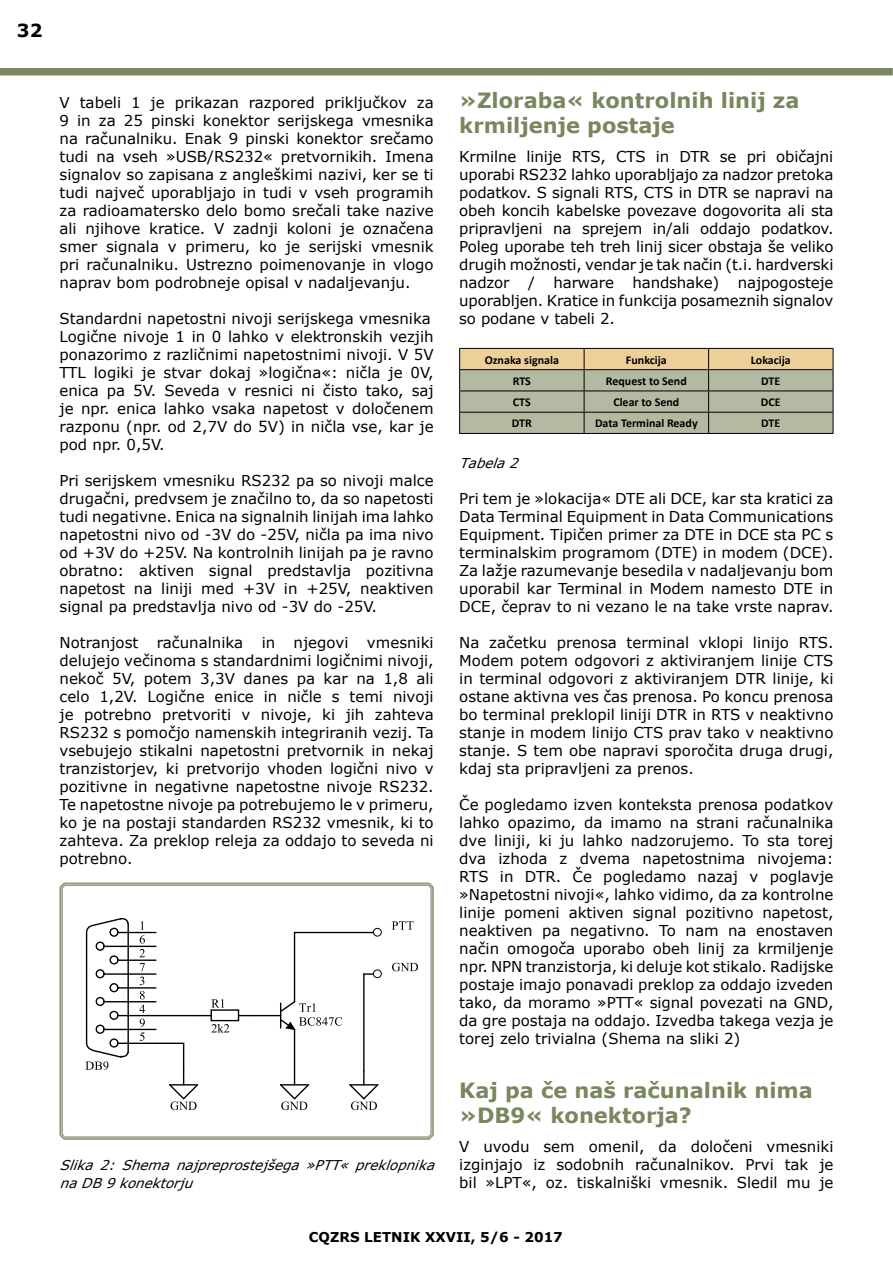
<style>
.page{position:relative;width:893px;height:1263px;background:#fff}
.page>*{position:absolute;margin:0;border:0;box-sizing:border-box;transform-origin:0 0}
.t1{font:700 21px/25.2px "MS Reference Sans Serif";color:#79865e}
.t2{font:700 18px "MS Reference Sans Serif";color:#000}
.t3{font:15px/18px "MS Reference Sans Serif";color:#000;text-align:justify}
.t4{font:italic 13.5px/18px "MS Reference Sans Serif";color:#000}
.t5{font:700 13.5px "MS Reference Sans Serif";color:#000}
.t6{font:700 12px "Calibri";color:#000}
</style>
<div class="page">
<div style="left:0;top:68px;width:893px;height:7px;background:#79865e"></div>
<hr style="left:459px;top:433px;width:125px;height:1px;background:#000">
<hr style="left:584px;top:433px;width:125px;height:1px;background:#000">
<hr style="left:709px;top:433px;width:124px;height:1px;background:#000">
<svg style="left:459px;top:348px;width:375px;height:85px;background:#b6b496"></svg>
<svg style="left:59px;top:882px;width:375px;height:258px;background:#aab09c"></svg>
<svg style="left:62px;top:885px;width:369px;height:252px"></svg>
<p class="t2" style="left:17px;top:19px;width:27px">32</p>
<p class="t3" style="left:60px;top:93px;width:376px">V tabeli 1 je prikazan razpored priključkov za 9 in za 25 pinski konektor serijskega vmesnika na računalniku. Enak 9 pinski konektor srečamo tudi na vseh »USB/RS232« pretvornikih. Imena signalov so zapisana z angleškimi nazivi, ker se ti tudi največ uporabljajo in tudi v vseh programih za radioamatersko delo bomo srečali take nazive ali njihove kratice. V zadnji koloni je označena smer signala v primeru, ko je serijski vmesnik pri računalniku. Ustrezno poimenovanje in vlogo naprav bom podrobneje opisal v nadaljevanju.</p>
<p class="t3" style="left:60px;top:309px;width:376px;text-align:left">Standardni napetostni nivoji serijskega vmesnika Logične nivoje 1 in 0 lahko v elektronskih vezjih ponazorimo z različnimi napetostnimi nivoji. V 5V TTL logiki je stvar dokaj »logična«: ničla je 0V, enica pa 5V. Seveda v resnici ni čisto tako, saj je npr. enica lahko vsaka napetost v določenem razponu (npr. od 2,7V do 5V) in ničla vse, kar je pod npr. 0,5V.</p>
<p class="t3" style="left:60px;top:471px;width:376px">Pri serijskem vmesniku RS232 pa so nivoji malce drugačni, predvsem je značilno to, da so napetosti tudi negativne. Enica na signalnih linijah ima lahko napetostni nivo od -3V do -25V, ničla pa ima nivo od +3V do +25V. Na kontrolnih linijah pa je ravno obratno: aktiven signal predstavlja pozitivna napetost na liniji med +3V in +25V, neaktiven signal pa predstavlja nivo od -3V do -25V.</p>
<p class="t3" style="left:60px;top:633px;width:376px">Notranjost računalnika in njegovi vmesniki delujejo večinoma s standardnimi logičnimi nivoji, nekoč 5V, potem 3,3V danes pa kar na 1,8 ali celo 1,2V. Logične enice in ničle s temi nivoji je potrebno pretvoriti v nivoje, ki jih zahteva RS232 s pomočjo namenskih integriranih vezij. Ta vsebujejo stikalni napetostni pretvornik in nekaj tranzistorjev, ki pretvorijo vhoden logični nivo v pozitivne in negativne napetostne nivoje RS232.<br>Te napetostne nivoje pa potrebujemo le v primeru, ko je na postaji standarden RS232 vmesnik, ki to zahteva. Za preklop releja za oddajo to seveda ni potrebno.</p>
<p class="t4" style="left:60px;top:1156px;width:382px">Slika 2: Shema najpreprostejšega »PTT« preklopnika naDB9konektorju</p>
<h1 class="t1" style="left:459px;top:87px;width:342px">»Zloraba« kontrolnih linij za krmiljenje postaje</h1>
<p class="t3" style="left:459px;top:147px;width:376px">Krmilne linije RTS, CTS in DTR se pri običajni uporabi RS232 lahko uporabljajo za nadzor pretoka podatkov. S signali RTS, CTS in DTR se napravi na obeh koncih kabelske povezave dogovorita ali sta pripravljeni na sprejem in/ali oddajo podatkov.<br>Poleg uporabe teh treh linij sicer obstaja še veliko drugih možnosti, vendar je tak način (t.i. hardverski nadzor / harware handshake) najpogosteje uporabljen. Kratice in funkcija posameznih signalov so podane v tabeli 2.</p>
<p class="t6" style="left:485px;top:352px;width:76px">Oznaka signala</p>
<p class="t6" style="left:626px;top:352px;width:42px">Funkcija</p>
<p class="t6" style="left:751px;top:352px;width:42px">Lokacija</p>
<p class="t6" style="left:513px;top:373px;width:20px">RTS</p>
<p class="t6" style="left:606px;top:373px;width:82px">Request to Send</p>
<p class="t6" style="left:761px;top:373px;width:21px">DTE</p>
<p class="t6" style="left:513px;top:395px;width:19px">CTS</p>
<p class="t6" style="left:613px;top:395px;width:68px">Clear to Send</p>
<p class="t6" style="left:761px;top:395px;width:21px">DCE</p>
<p class="t6" style="left:512px;top:416px;width:22px">DTR</p>
<p class="t6" style="left:595px;top:416px;width:104px">Data Terminal Ready</p>
<p class="t6" style="left:761px;top:416px;width:21px">DTE</p>
<p class="t4" style="left:459px;top:454px;width:65px">Tabela2</p>
<p class="t3" style="left:459px;top:489px;width:376px">Pri tem je »lokacija« DTE ali DCE, kar sta kratici za Data Terminal Equipment in Data Communications Equipment. Tipičen primer za DTE in DCE sta PC s terminalskim programom (DTE) in modem (DCE).<br>Za lažje razumevanje besedila v nadaljevanju bom uporabil kar Terminal in Modem namesto DTE in DCE, čeprav to ni vezano le na take vrste naprav.</p>
<p class="t3" style="left:459px;top:633px;width:376px">Na začetku prenosa terminal vklopi linijo RTS.<br>Modem potem odgovori z aktiviranjem linije CTS in terminal odgovori z aktiviranjem DTR linije, ki ostane aktivna ves čas prenosa. Po koncu prenosa bo terminal preklopil liniji DTR in RTS v neaktivno stanje in modem linijo CTS prav tako v neaktivno stanje. S tem obe napravi sporočita druga drugi, kdaj sta pripravljeni za prenos.</p>
<p class="t3" style="left:459px;top:795px;width:376px">Če pogledamo izven konteksta prenosa podatkov lahko opazimo, da imamo na strani računalnika dve liniji, ki ju lahko nadzorujemo. To sta torej dva izhoda z dvema napetostnima nivojema:<br>RTS in DTR. Če pogledamo nazaj v poglavje »Napetostni nivoji«, lahko vidimo, da za kontrolne linije pomeni aktiven signal pozitivno napetost, neaktiven pa negativno. To nam na enostaven način omogoča uporabo obeh linij za krmiljenje npr. NPN tranzistorja, ki deluje kot stikalo. Radijske postaje imajo ponavadi preklop za oddajo izveden tako, da moramo »PTT« signal povezati na GND, da gre postaja na oddajo. Izvedba takega vezja je torej zelo trivialna (Shema na sliki 2)</p>
<h1 class="t1" style="left:459px;top:1077px;width:355px">Kaj pa če naš računalnik nima »DB9« konektorja?</h1>
<p class="t3" style="left:459px;top:1137px;width:376px">V uvodu sem omenil, da določeni vmesniki izginjajo iz sodobnih računalnikov. Prvi tak je bil »LPT«, oz. tiskalniški vmesnik. Sledil mu je</p>
<p class="t5" style="left:309px;top:1228px;width:255px">CQZRS Letnik XXVII, 5/6 - 2017</p>
</div>
